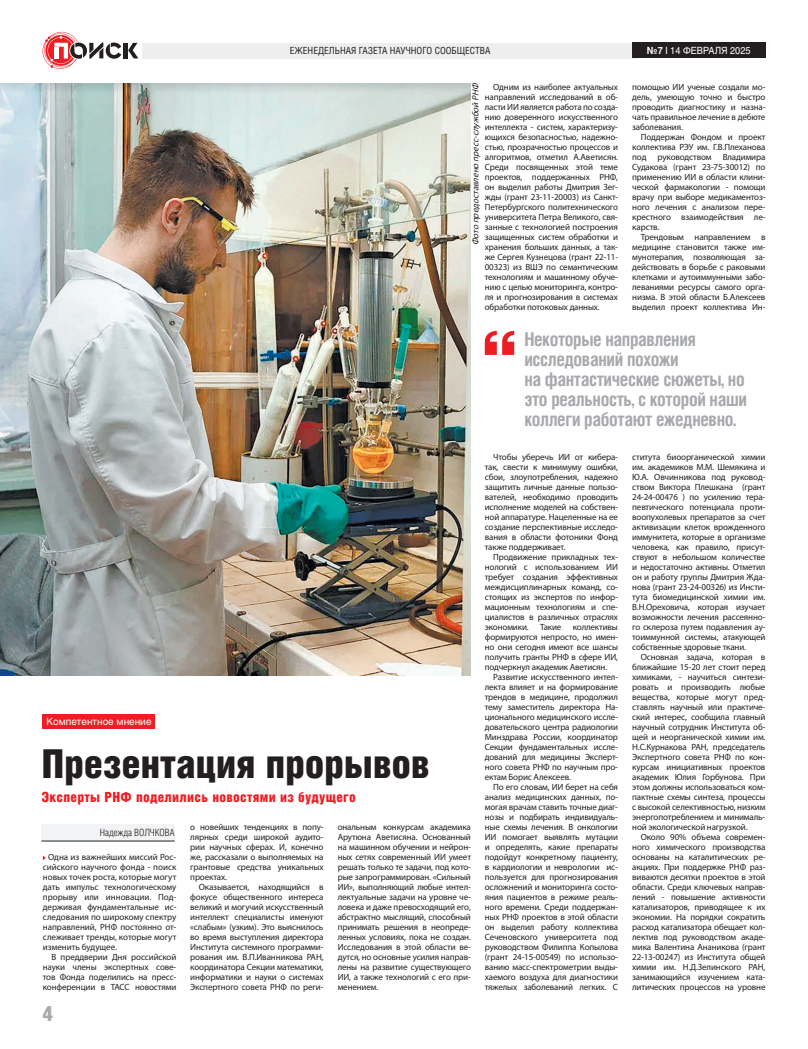
<style>
.page{position:relative;width:808px;height:1049px;background:#fff}
.page>*{position:absolute;margin:0;border:0;box-sizing:border-box;transform-origin:0 0}
.t1{font:40px "Helios Cond Black C";letter-spacing:-.01em;color:#231f20}
.t2{font:21.1px "Helios Cond Black C";color:#a8a9ad}
.t3{font:700 19px/20px "Helios Cond C";letter-spacing:-.02em;color:#a8a9ad;scale:.96 1}
.t4{font:14px "Helios Cond Black C";letter-spacing:.02em;color:#ee1d23}
.t5{font:10px "Helios C";color:#fff}
.t6{font:10px "Helios Cond Light C";color:#231f20}
.t7{font:9.8px "Helios Cond C";color:#231f20}
.t8{font:9.8px "Helios C";color:#fff;scale:.93 1}
.t9{font:9px/10px "Myriad Pro";letter-spacing:-.015em;color:#231f20;text-align:justify}
.t10{font:italic 9px "Myriad Pro";color:#231f20}
.s1{font-weight:700}
</style>
<div class="page">
<hr style="left:124px;top:43px;width:4px;height:15px;background:#231f20">
<svg style="left:128px;top:43px;width:10px;height:15px"></svg>
<svg style="left:43px;top:32px;width:78px;height:37px"></svg>
<div style="left:142px;top:43px;width:496px;height:16px;background:#eeeeef"></div>
<div style="left:632px;top:43px;width:133px;height:15px;background:#231f20"></div>
<svg style="left:485px;top:331px;width:29px;height:24px"></svg>
<div style="left:42px;top:715px;width:113px;height:14px;background:#ee1d23"></div>
<div style="left:41px;top:824px;width:134px;height:17px;background:#f2f3f4"></div>
<hr style="left:41px;top:841px;width:134px;height:1px;background:#231f20">
<img style="left:0;top:84px;width:471px;height:591px">
<p class="t7" style="left:290px;top:45px;width:202px">ЕЖЕНЕДЕЛЬНАЯ ГАЗЕТА НАУЧНОГО СООБЩЕСТВА</p>
<p class="t8" style="left:647px;top:44px;width:113px"><span class="s1">№7</span> I 14 ФЕВРАЛЯ 2025</p>
<p class="t10" style="left:470px;top:245px;width:163px;rotate:-90deg">Фото предоставлено пресс-службой РНФ</p>
<p class="t9" style="left:485px;top:82px;width:135px;text-indent:9px">Одним из наиболее актуальных направлений исследований в об&shy;ласти ИИ является работа по созда&shy;нию доверенного искусственного интеллекта - систем, характеризу&shy;ющихся безопасностью, надежно&shy;стью, прозрачностью процессов и алгоритмов, отметил А.Аветисян.<br>Среди посвященных этой теме проектов, поддержанных РНФ, он выделил работы Дмитрия Зег&shy;жды (грант 23-11-20003) из Санкт-Петербургского политехнического университета Петра Великого, свя&shy;занные с технологией построения защищенных систем обработки и хранения больших данных, а так&shy;же Сергея Кузнецова (грант 22-11- 00323) из ВШЭ по семантическим технологиям и машинному обуче&shy;нию с целью мониторинга, контро&shy;ля и прогнозирования в системах обработки потоковых данных.</p>
<p class="t9" style="left:632px;top:82px;width:135px">помощью ИИ ученые создали мо&shy;дель, умеющую точно и быстро проводить диагностику и назна&shy;чать правильное лечение в дебюте заболевания.</p>
<p class="t9" style="left:632px;top:132px;width:135px;text-indent:9px">Поддержан Фондом и проект коллектива РЭУ им. Г.В.Плеханова под руководством Владимира Судакова (грант 23-75-30012) по применению ИИ в области клини&shy;ческой фармакологии - помощи врачу при выборе медикаментоз&shy;ного лечения с анализом пере&shy;крестного взаимодействия ле&shy;карств.</p>
<p class="t9" style="left:632px;top:232px;width:135px;text-indent:9px">Трендовым направлением в медицине становится также им&shy;мунотерапия, позволяющая за&shy;действовать в борьбе с раковыми клетками и аутоиммунными забо&shy;леваниями ресурсы самого орга&shy;низма. В этой области Б.Алексеев выделил проект коллектива Ин-</p>
<p class="t5" style="left:47px;top:716px;width:106px">Компетентное мнение</p>
<h1 class="t1" style="left:41px;top:741px;width:390px">Презентация прорывов</h1>
<h3 class="t4" style="left:41px;top:789px;width:316px">Эксперты РНФ поделились новостями из будущего</h3>
<p class="t6" style="left:100px;top:827px;width:76px">Надежда ВОЛЧКОВА</p>
<p class="t9" style="left:43px;top:852px;width:135px;text-indent:5px">Одна из важнейших миссий Рос&shy;сийского научного фонда - поиск новых точек роста, которые могут дать импульс технологическому прорыву или инновации. Под&shy;держивая фундаментальные ис&shy;следования по широкому спектру направлений, РНФ постоянно от&shy;слеживает тренды, которые могут изменить будущее.</p>
<p class="t9" style="left:43px;top:952px;width:135px;text-indent:9px">В преддверии Дня российской науки члены экспертных сове&shy;тов Фонда поделились на пресс&shy;конференции в ТАСС новостями</p>
<h2 class="t2" style="left:43px;top:1001px;width:12px">4</h2>
<p class="t9" style="left:190px;top:822px;width:135px">о новейших тенденциях в попу&shy;лярных среди широкой аудито&shy;рии научных сферах. И, конечно же, рассказали о выполняемых на грантовые средства уникальных проектах.</p>
<p class="t9" style="left:190px;top:882px;width:135px;text-indent:9px">Оказывается, находящийся в фокусе общественного интереса великий и могучий искусственный интеллект специалисты именуют «слабым» (узким). Это выяснилось во время выступления директора Института системного программи&shy;рования им. В.П.Иванникова РАН, координатора Секции математики, информатики и науки о системах Экспертного совета РНФ по реги-</p>
<p class="t9" style="left:338px;top:822px;width:135px">ональным конкурсам академика Арутюна Аветисяна. Основанный на машинном обучении и нейрон&shy;ных сетях современный ИИ умеет решать только те задачи, под кото&shy;рые запрограммирован. «Сильный ИИ», выполняющий любые интел&shy;лектуальные задачи на уровне че&shy;ловека и даже превосходящий его, абстрактно мыслящий, способный принимать решения в неопреде&shy;ленных условиях, пока не создан.<br>Исследования в этой области ве&shy;дутся, но основные усилия направ&shy;лены на развитие существующего ИИ, а также технологий с его при&shy;менением.</p>
<h3 class="t3" style="left:524px;top:329px;width:233px">Некоторые направления исследований похожи<br>на фантастические сюжеты, но это реальность, с которой наши коллеги работают ежедневно.</h3>
<p class="t9" style="left:485px;top:452px;width:135px;text-indent:9px">Чтобы уберечь ИИ от кибера&shy;так, свести к минимуму ошибки, сбои, злоупотребления, надежно защитить личные данные пользо&shy;вателей, необходимо проводить исполнение моделей на собствен&shy;ной аппаратуре. Нацеленные на ее создание перспективные исследо&shy;вания в области фотоники Фонд также поддерживает.</p>
<p class="t9" style="left:485px;top:552px;width:135px;text-indent:9px">Продвижение прикладных тех&shy;нологий с использованием ИИ требует создания эффективных междисциплинарных команд, со&shy;стоящих из экспертов по инфор&shy;мационным технологиям и спе&shy;циалистов в различных отраслях экономики.</p>
<p class="t9" style="left:540px;top:622px;width:23px">Такие</p>
<p class="t9" style="left:485px;top:622px;width:135px;text-indent:88px">коллективы формируются непросто, но имен&shy;но они сегодня имеют все шансы получить гранты РНФ в сфере ИИ, подчеркнул академик Аветисян.</p>
<p class="t9" style="left:485px;top:672px;width:135px;text-indent:9px">Развитие искусственного интел&shy;лекта влияет и на формирование трендов в медицине, продолжил тему заместитель директора На&shy;ционального медицинского иссле&shy;довательского центра радиологии Минздрава России, координатор Секции фундаментальных иссле&shy;дований для медицины Эксперт&shy;ного совета РНФ по научным про&shy;ектам Борис Алексеев.</p>
<p class="t9" style="left:485px;top:782px;width:135px;text-indent:9px">По его словам, ИИ берет на себя анализ медицинских данных, по&shy;могая врачам ставить точные диаг&shy;нозы и подбирать индивидуаль&shy;ные схемы лечения. В онкологии ИИ помогает выявлять мутации и определять, какие препараты подойдут конкретному пациенту, в кардиологии и неврологии ис&shy;пользуется для прогнозирования осложнений и мониторинга состо&shy;яния пациентов в режиме реаль&shy;ного времени. Среди поддержан&shy;ных РНФ проектов в этой области он выделил работу коллектива Сеченовского университета под руководством Филиппа Копылова (грант 24-15-00549) по использо&shy;ванию масс-спектрометрии выды&shy;хаемого воздуха для диагностики тяжелых заболеваний легких. С</p>
<p class="t9" style="left:632px;top:452px;width:135px">ститута биоорганической химии им. академиков М.М. Шемякина и Ю.А. Овчинникова под руковод&shy;ством Виктора Плешкана (грант 24-24-00476 ) по усилению тера&shy;певтического потенциала проти&shy;воопухолевых препаратов за счет активизации клеток врожденного иммунитета, которые в организме человека, как правило, присут&shy;ствуют в небольшом количестве и недостаточно активны. Отметил он и работу группы Дмитрия Жда&shy;нова (грант 23-24-00326) из Инсти&shy;тута биомедицинской химии им.<br>В.Н.Ореховича, которая изучает возможности лечения рассеянно&shy;го склероза путем подавления ау&shy;тоиммунной системы, атакующей собственные здоровые ткани.</p>
<p class="t9" style="left:632px;top:652px;width:135px;text-indent:9px">Основная задача, которая в ближайшие 15-20 лет стоит перед химиками, - научиться синтези&shy;ровать и производить любые вещества, которые могут пред&shy;ставлять научный или практиче&shy;ский интерес, сообщила главный научный сотрудник Института об&shy;щей и неорганической химии им.<br>Н.С.Курнакова РАН, председатель Экспертного совета РНФ по кон&shy;курсам инициативных проектов академик Юлия Горбунова. При этом должны использоваться ком&shy;пактные схемы синтеза, процессы с высокой селективностью, низким энергопотреблением и минималь&shy;ной экологической нагрузкой.</p>
<p class="t9" style="left:632px;top:832px;width:135px;text-indent:9px">Около 90% объема современ&shy;ного химического производства основаны на каталитических ре&shy;акциях. При поддержке РНФ раз&shy;виваются десятки проектов в этой области. Среди ключевых направ&shy;лений - повышение активности катализаторов, приводящее к их экономии. На порядки сократить расход катализатора обещает кол&shy;лектив под руководством акаде&shy;мика Валентина Ананикова (грант 22-13-00247) из Института общей химии им. Н.Д.Зелинского РАН, занимающийся изучением ката&shy;литических процессов на уровне</p>
</div>
